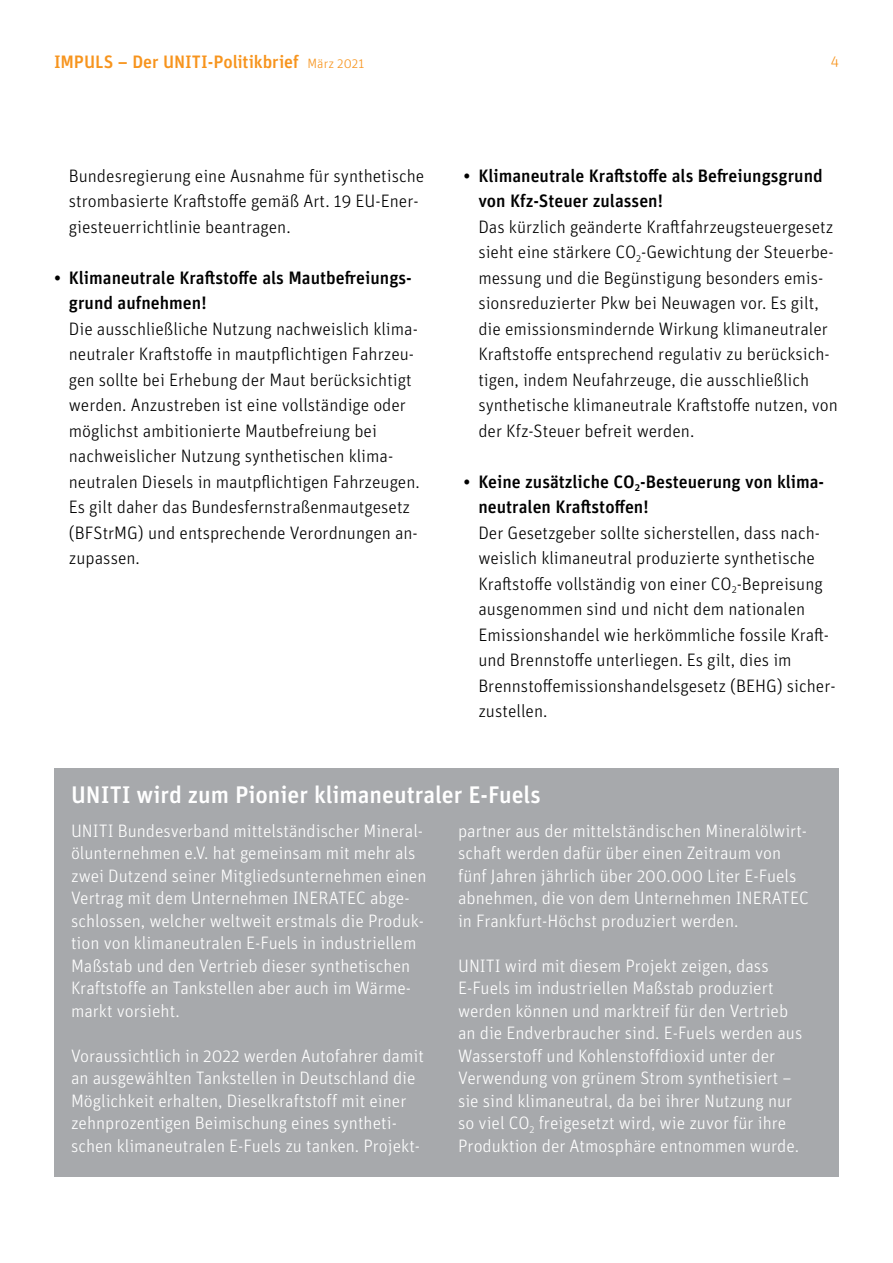
<style>
.page{position:relative;width:893px;height:1263px;background:#fff}
.page>*{position:absolute;margin:0;border:0;box-sizing:border-box;transform-origin:0 0}
.t1{font:500 24px "Unit OT";color:#fff}
.t2{font:300 18px/25.5px "Unit OT";color:#000}
.t3{font:300 18px/22.5px "Unit OT";color:#fff}
.t4{font:500 18px/25.5px "Unit OT";color:#000}
.t5{font:500 18px "Unit OT";letter-spacing:-.005em;color:#f7941d}
.t6{font:300 15px "Unit OT";color:#f7941d}
.s1{font-weight:300;font-size:13.5px}
</style>
<div class="page">
<div style="left:54px;top:768px;width:785px;height:408px;background:#a7a9ac"></div>
<p class="t5" style="left:54px;top:50px;width:312px">IMPULS – Der UNITI-Politikbrief <span class="s1">März 2021</span></p>
<p class="t6" style="left:831px;top:52px;width:10px">4</p>
<p class="t2" style="left:69px;top:163px;width:357px">Bundesregierung eine Ausnahme für synthetische strombasierte Kraftstoffe gemäß Art. 19 EU-Ener&shy;giesteuerrichtlinie beantragen.</p>
<p class="t4" style="left:69px;top:264px;width:344px;text-indent:-15px">• Klimaneutrale Kraftstoffe als Mautbefreiungs&shy;grund aufnehmen!</p>
<p class="t2" style="left:69px;top:316px;width:352px">Die ausschließliche Nutzung nachweislich klima&shy;neutraler Kraftstoffe in mautpflichtigen Fahrzeu&shy;gen sollte bei Erhebung der Maut berücksichtigt werden. Anzustreben ist eine vollständige oder möglichst ambitionierte Mautbefreiung bei nachweislicher Nutzung synthetischen klima&shy;neutralen Diesels in mautpflichtigen Fahrzeugen.<br>Es gilt daher das Bundesfernstraßenmautgesetz (BFStrMG) und entsprechende Verordnungen an&shy;zupassen.</p>
<p class="t4" style="left:478px;top:162px;width:346px;text-indent:-15px">• Klimaneutrale Kraftstoffe als Befreiungsgrund von Kfz-Steuer zulassen!</p>
<p class="t2" style="left:478px;top:214px;width:361px">Das kürzlich geänderte Kraftfahrzeugsteuergesetz sieht eine stärkere CO<sub>2</sub>-Gewichtung der Steuerbe&shy;messung und die Begünstigung besonders emis&shy;sionsreduzierter Pkw bei Neuwagen vor. Es gilt, die emissionsmindernde Wirkung klimaneutraler Kraftstoffe entsprechend regulativ zu berücksich&shy;tigen, indem Neufahrzeuge, die ausschließlich synthetische klimaneutrale Kraftstoffe nutzen, von der Kfz-Steuer befreit werden.</p>
<p class="t4" style="left:478px;top:468px;width:347px;text-indent:-15px">• Keine zusätzliche CO<sub>2</sub>-Besteuerung von klima&shy;neutralen Kraftstoffen!</p>
<p class="t2" style="left:478px;top:520px;width:359px">Der Gesetzgeber sollte sicherstellen, dass nach&shy;weislich klimaneutral produzierte synthetische Kraftstoffe vollständig von einer CO<sub>2</sub>-Bepreisung ausgenommen sind und nicht dem nationalen Emissionshandel wie herkömmliche fossile Kraft&shy;und Brennstoffe unterliegen. Es gilt, dies im Brennstoffemissionshandelsgesetz (BEHG) sicher&shy;zustellen.</p>
<h1 class="t1" style="left:71px;top:779px;width:471px">UNITI wird zum Pionier klimaneutraler E-Fuels</h1>
<p class="t3" style="left:71px;top:819px;width:357px">UNITI Bundesverband mittelständischer Mineral&shy;ölunternehmen e.V. hat gemeinsam mit mehr als zwei Dutzend seiner Mitgliedsunternehmen einen Vertrag mit dem Unternehmen INERATEC abge&shy;schlossen, welcher weltweit erstmals die Produk&shy;tion von klimaneutralen E-Fuels in industriellem Maßstab und den Vertrieb dieser synthetischen Kraftstoffe an Tankstellen aber auch im Wärme&shy;markt vorsieht.</p>
<p class="t3" style="left:71px;top:1044px;width:354px">Voraussichtlich in 2022 werden Autofahrer damit an ausgewählten Tankstellen in Deutschland die Möglichkeit erhalten, Dieselkraftstoff mit einer zehnprozentigen Beimischung eines syntheti&shy;schen klimaneutralen E-Fuels zu tanken. Projekt-</p>
<p class="t3" style="left:458px;top:819px;width:352px">partner aus der mittelständischen Mineralölwirt&shy;schaft werden dafür über einen Zeitraum von fünf Jahren jährlich über 200.000 Liter E-Fuels abnehmen, die von dem Unternehmen INERATEC in Frankfurt-Höchst produziert werden.</p>
<p class="t3" style="left:458px;top:954px;width:346px">UNITI wird mit diesem Projekt zeigen, dass E-Fuels im industriellen Maßstab produziert werden können und marktreif für den Vertrieb an die Endverbraucher sind. E-Fuels werden aus Wasserstoff und Kohlenstoffdioxid unter der Verwendung von grünem Strom synthetisiert – sie sind klimaneutral, da bei ihrer Nutzung nur so viel CO<sub>2</sub> freigesetzt wird, wie zuvor für ihre Produktion der Atmosphäre entnommen wurde.</p>
</div>
